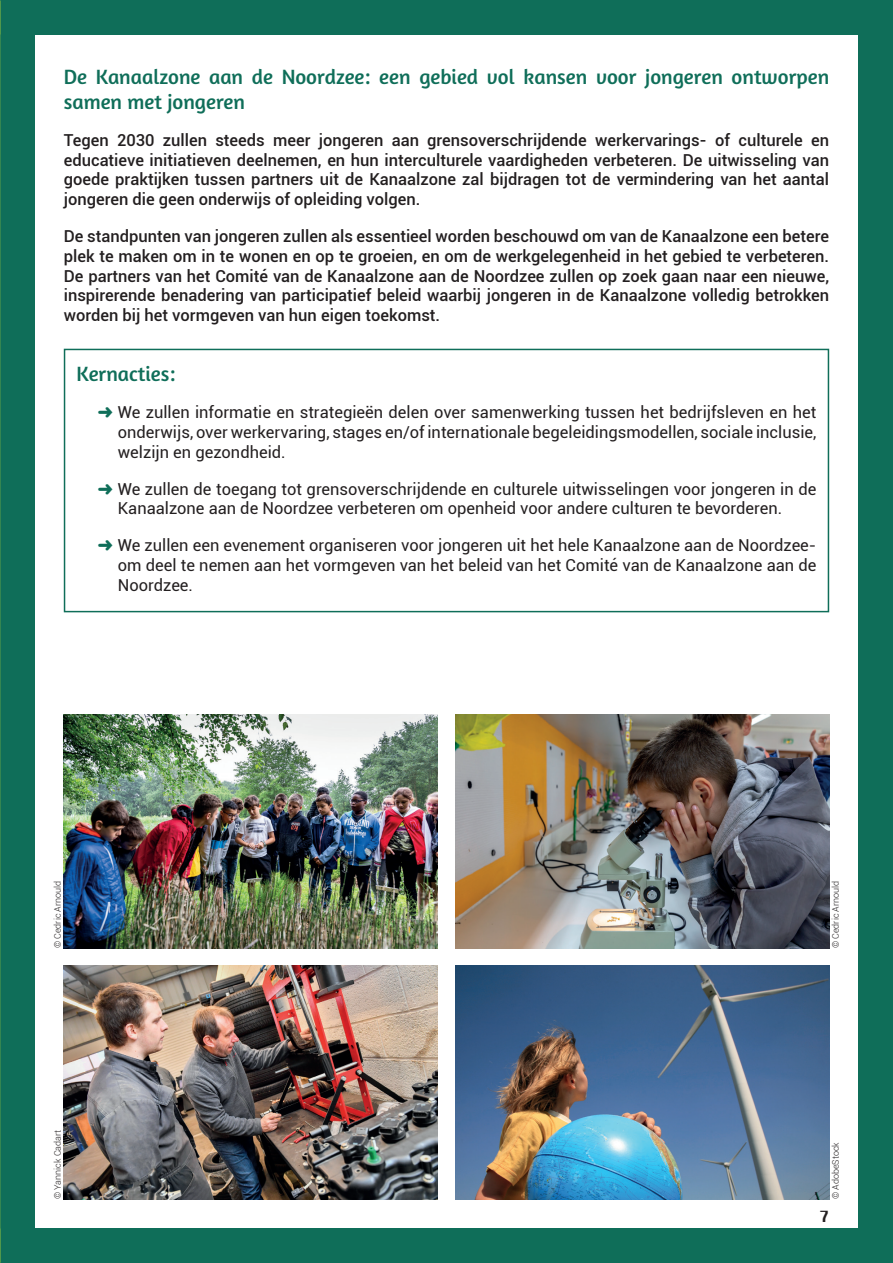
<style>
.page{position:relative;width:893px;height:1263px;background:#fff}
.page>*{position:absolute;margin:0;border:0;box-sizing:border-box;transform-origin:0 0}
.t1{font:21px/25.2px "Amaranth";color:#0f6e59}
.t2{font:500 16.5px/19.8px "Roboto";color:#231f20;text-align:justify}
.t3{font:16.5px/19.8px "Roboto";color:#231f20;text-align:justify}
.t4{font:15px "Krungthep";color:#231f20}
.t5{font:300 9px "Roboto";color:#231f20}
.s1{color:#0f6e59}
</style>
<div class="page">
<div style="left:859px;top:0;width:34px;height:1263px;background:#0f6e59"></div>
<div style="left:0;top:0;width:893px;height:34px;background:#0f6e59"></div>
<div style="left:0;top:1229px;width:893px;height:34px;background:#0f6e59"></div>
<div style="left:0;top:0;width:34px;height:1263px;background:#0f6e59"></div>
<div style="left:64px;top:349px;width:765px;height:263px;border:2px solid #0f6e59"></div>
<img style="left:64px;top:714px;width:374px;height:234px">
<img style="left:455px;top:714px;width:374px;height:234px">
<img style="left:455px;top:965px;width:374px;height:234px">
<img style="left:64px;top:965px;width:374px;height:234px">
<p class="t1" style="left:64px;top:64px;width:767px">De Kanaalzone aan de Noordzee: een gebied vol kansen voor jongeren ontworpen samen met jongeren</p>
<p class="t2" style="left:64px;top:129px;width:767px">Tegen 2030 zullen steeds meer jongeren aan grensoverschrijdende werkervarings- of culturele en educatieve initiatieven deelnemen, en hun interculturele vaardigheden verbeteren. De uitwisseling van goede praktijken tussen partners uit de Kanaalzone zal bijdragen tot de vermindering van het aantal jongeren die geen onderwijs of opleiding volgen.</p>
<p class="t2" style="left:64px;top:226px;width:767px">De standpunten van jongeren zullen als essentieel worden beschouwd om van de Kanaalzone een betere plek te maken om in te wonen en op te groeien, en om de werkgelegenheid in het gebied te verbeteren.<br>De partners van het Comité van de Kanaalzone aan de Noordzee zullen op zoek gaan naar een nieuwe, inspirerende benadering van participatief beleid waarbij jongeren in de Kanaalzone volledig betrokken worden bij het vormgeven van hun eigen toekomst.</p>
<p class="t1" style="left:77px;top:361px;width:100px">Kernacties:</p>
<p class="t3" style="left:118px;top:402px;width:700px;text-indent:-20px"><span class="s1">➜</span> We zullen informatie en strategieën delen over samenwerking tussen het bedrijfsleven en het onderwijs, over werkervaring, stages en/of internationale begeleidingsmodellen, sociale inclusie, welzijn en gezondheid.</p>
<p class="t3" style="left:118px;top:478px;width:700px;text-indent:-20px"><span class="s1">➜</span> We zullen de toegang tot grensoverschrijdende en culturele uitwisselingen voor jongeren in de<br>Kanaalzone aan de Noordzee verbeteren om openheid voor andere culturen te bevorderen.</p>
<p class="t3" style="left:118px;top:535px;width:700px;text-indent:-20px"><span class="s1">➜</span> We zullen een evenement organiseren voor jongeren uit het hele Kanaalzone aan de Noordzee&shy;om deel te nemen aan het vormgeven van het beleid van het Comité van de Kanaalzone aan de Noordzee.</p>
<p class="t5" style="left:51px;top:948px;width:69px;rotate:-90deg">© Cedric Arnould</p>
<p class="t5" style="left:829px;top:948px;width:69px;rotate:-90deg">© Cedric Arnould</p>
<p class="t5" style="left:51px;top:1199px;width:71px;rotate:-90deg">© Yannick Cadart</p>
<p class="t5" style="left:829px;top:1199px;width:58px;rotate:-90deg">© AdobeStock</p>
<p class="t4" style="left:819px;top:1208px;width:11px">7</p>
</div>
